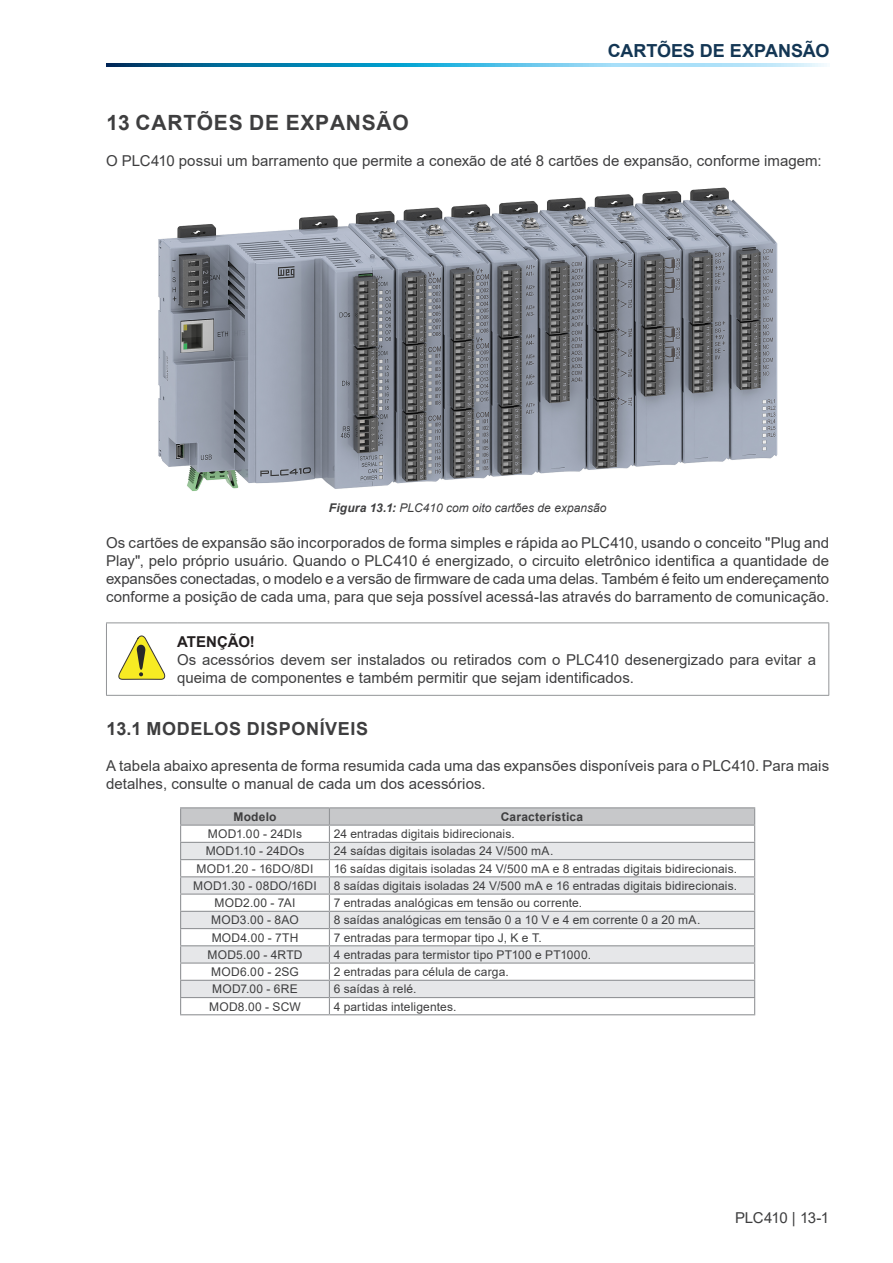
<style>
.page{position:relative;width:893px;height:1263px;background:#fff}
.page>*{position:absolute;margin:0;border:0;box-sizing:border-box;transform-origin:0 0}
.t1{font:700 21px "Arial";letter-spacing:.035em;color:#3e3e3f}
.t2{font:700 18px "Arial";letter-spacing:.035em;color:#3e3e3f}
.t3{font:700 18px "Arial";letter-spacing:-.005em;color:#133654}
.Texto{font:15px/18px "Arial";color:#3e3e3f;text-align:justify}
.Miolo{font:15px/18px "Arial";letter-spacing:.005em;color:#3e3e3f}
.Texto-2{font:15px "Arial";letter-spacing:-.025em;color:#3e3e3f}
.Título{font:700 15px "Arial";letter-spacing:-.005em;color:#231f20}
.Miolo_-_Esquerda{font:12px "Arial";letter-spacing:.01em;color:#3e3e3f}
.t4{font:italic 12px "Arial";color:#3e3e3f}
.Cabeçalho_-_Centro{font:700 12px "Arial";letter-spacing:.02em;color:#3e3e3f}
.s1{font-weight:700}
</style>
<div class="page">
<svg style="left:106px;top:64px;width:721px;height:3px;background:#4faace"></svg>
<img style="left:158px;top:187px;width:620px;height:304px">
<hr style="left:106px;top:622px;width:71px;height:1px;background:#939598">
<hr style="left:106px;top:623px;width:1px;height:72px;background:#939598">
<hr style="left:177px;top:622px;width:652px;height:1px;background:#939598">
<hr style="left:828px;top:623px;width:1px;height:72px;background:#939598">
<hr style="left:106px;top:695px;width:71px;height:1px;background:#939598">
<hr style="left:177px;top:695px;width:652px;height:1px;background:#939598">
<svg style="left:119px;top:636px;width:46px;height:44px"></svg>
<hr style="left:180px;top:807px;width:149px;height:1px;background:#939598">
<hr style="left:329px;top:807px;width:426px;height:1px;background:#939598">
<svg style="left:180px;top:808px;width:575px;height:206px"></svg>
<hr style="left:180px;top:842px;width:149px;height:1px;background:#939598">
<hr style="left:329px;top:842px;width:426px;height:1px;background:#939598">
<hr style="left:180px;top:859px;width:149px;height:1px;background:#939598">
<hr style="left:329px;top:859px;width:426px;height:1px;background:#939598">
<hr style="left:180px;top:876px;width:149px;height:1px;background:#939598">
<hr style="left:329px;top:876px;width:426px;height:1px;background:#939598">
<hr style="left:180px;top:893px;width:149px;height:2px;background:#939598">
<hr style="left:329px;top:893px;width:426px;height:2px;background:#939598">
<hr style="left:180px;top:911px;width:149px;height:1px;background:#939598">
<hr style="left:329px;top:911px;width:426px;height:1px;background:#939598">
<hr style="left:180px;top:928px;width:149px;height:1px;background:#939598">
<hr style="left:329px;top:928px;width:426px;height:1px;background:#939598">
<hr style="left:180px;top:945px;width:149px;height:1px;background:#939598">
<hr style="left:329px;top:945px;width:426px;height:1px;background:#939598">
<hr style="left:180px;top:962px;width:149px;height:2px;background:#939598">
<hr style="left:329px;top:962px;width:426px;height:2px;background:#939598">
<hr style="left:180px;top:980px;width:149px;height:1px;background:#939598">
<hr style="left:329px;top:980px;width:426px;height:1px;background:#939598">
<hr style="left:180px;top:997px;width:149px;height:1px;background:#939598">
<hr style="left:329px;top:997px;width:426px;height:1px;background:#939598">
<hr style="left:180px;top:1014px;width:149px;height:1px;background:#939598">
<hr style="left:329px;top:1014px;width:426px;height:1px;background:#939598">
<p class="t3" style="left:608px;top:38px;width:223px">CARTÕES DE EXPANSÃO</p>
<p class="t1" style="left:106px;top:108px;width:304px">13 CARTÕES DE EXPANSÃO</p>
<p class="Texto" style="left:106px;top:152px;width:717px">O PLC410 possui um barramento que permite a conexão de até 8 cartões de expansão, conforme imagem:</p>
<p class="t4" style="left:329px;top:500px;width:279px"><span class="s1">Figura 13.1:</span> PLC410 com oito cartões de expansão</p>
<p class="Texto" style="left:106px;top:534px;width:725px">Os cartões de expansão são incorporados de forma simples e rápida ao PLC410, usando o conceito "Plug and Play", pelo próprio usuário. Quando o PLC410 é energizado, o circuito eletrônico identifica a quantidade de expansões conectadas, o modelo e a versão de firmware de cada uma delas. Também é feito um endereçamento conforme a posição de cada uma, para que seja possível acessá-las através do barramento de comunicação.</p>
<p class="Título" style="left:177px;top:631px;width:79px">ATENÇÃO!</p>
<p class="Miolo" style="left:177px;top:650px;width:640px">Os acessórios devem ser instalados ou retirados com o PLC410 desenergizado para evitar a queima de componentes e também permitir que sejam identificados.</p>
<p class="t2" style="left:106px;top:716px;width:263px">13.1 MODELOS DISPONÍVEIS</p>
<p class="Texto" style="left:106px;top:757px;width:725px">A tabela abaixo apresenta de forma resumida cada uma das expansões disponíveis para o PLC410. Para mais detalhes, consulte o manual de cada um dos acessórios.</p>
<p class="Cabeçalho_-_Centro" style="left:233px;top:808px;width:45px">Modelo</p>
<p class="Cabeçalho_-_Centro" style="left:501px;top:808px;width:84px">Característica</p>
<p class="Miolo_-_Esquerda" style="left:208px;top:826px;width:96px">MOD1.00 - 24DIs</p>
<p class="Miolo_-_Esquerda" style="left:334px;top:826px;width:183px">24 entradas digitais bidirecionais.</p>
<p class="Miolo_-_Esquerda" style="left:206px;top:843px;width:100px">MOD1.10 - 24DOs</p>
<p class="Miolo_-_Esquerda" style="left:334px;top:843px;width:221px">24 saídas digitais isoladas 24 V/500 mA.</p>
<p class="Miolo_-_Esquerda" style="left:197px;top:860px;width:118px">MOD1.20 - 16DO/8DI</p>
<p class="Miolo_-_Esquerda" style="left:334px;top:860px;width:405px">16 saídas digitais isoladas 24 V/500 mA e 8 entradas digitais bidirecionais.</p>
<p class="Miolo_-_Esquerda" style="left:193px;top:877px;width:125px">MOD1.30 - 08DO/16DI</p>
<p class="Miolo_-_Esquerda" style="left:334px;top:877px;width:405px">8 saídas digitais isoladas 24 V/500 mA e 16 entradas digitais bidirecionais.</p>
<p class="Miolo_-_Esquerda" style="left:215px;top:894px;width:82px">MOD2.00 - 7AI</p>
<p class="Miolo_-_Esquerda" style="left:334px;top:894px;width:250px">7 entradas analógicas em tensão ou corrente.</p>
<p class="Miolo_-_Esquerda" style="left:211px;top:912px;width:89px">MOD3.00 - 8AO</p>
<p class="Miolo_-_Esquerda" style="left:334px;top:912px;width:368px">8 saídas analógicas em tensão 0 a 10 V e 4 em corrente 0 a 20 mA.</p>
<p class="Miolo_-_Esquerda" style="left:212px;top:929px;width:88px">MOD4.00 - 7TH</p>
<p class="Miolo_-_Esquerda" style="left:334px;top:929px;width:210px">7 entradas para termopar tipo J, K e T.</p>
<p class="Miolo_-_Esquerda" style="left:207px;top:946px;width:97px">MOD5.00 - 4RTD</p>
<p class="Miolo_-_Esquerda" style="left:334px;top:946px;width:259px">4 entradas para termistor tipo PT100 e PT1000.</p>
<p class="Miolo_-_Esquerda" style="left:211px;top:963px;width:89px">MOD6.00 - 2SG</p>
<p class="Miolo_-_Esquerda" style="left:334px;top:963px;width:177px">2 entradas para célula de carga.</p>
<p class="Miolo_-_Esquerda" style="left:212px;top:981px;width:87px">MOD7.00 - 6RE</p>
<p class="Miolo_-_Esquerda" style="left:334px;top:981px;width:84px">6 saídas à relé.</p>
<p class="Miolo_-_Esquerda" style="left:209px;top:998px;width:93px">MOD8.00 - SCW</p>
<p class="Miolo_-_Esquerda" style="left:334px;top:998px;width:124px">4 partidas inteligentes.</p>
<p class="Texto-2" style="left:735px;top:1207px;width:96px">PLC410 | 13-1</p>
</div>
